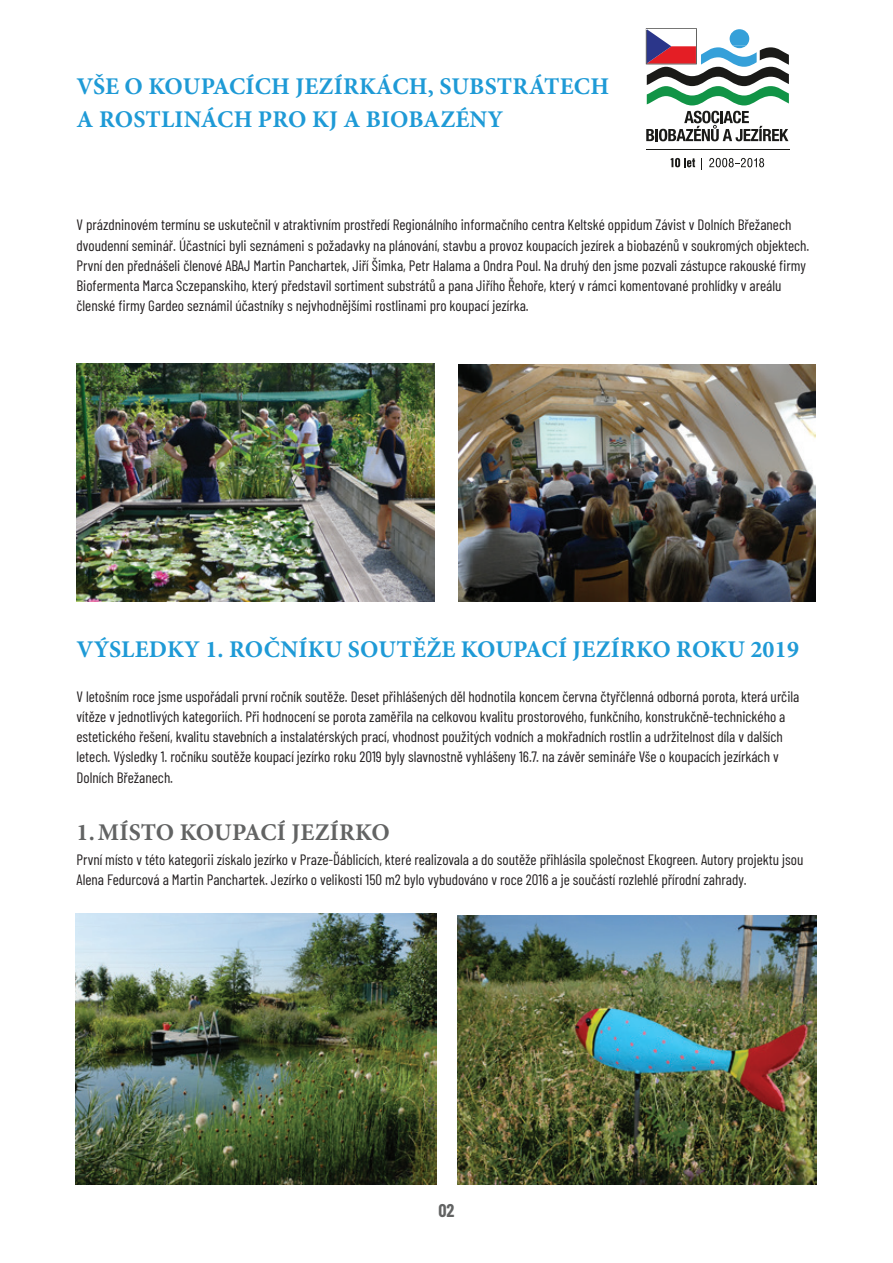
<style>
.page{position:relative;width:893px;height:1263px;background:#fff}
.page>*{position:absolute;margin:0;border:0;box-sizing:border-box;transform-origin:0 0}
.t1{font:700 24px/33px "Minion Pro";letter-spacing:.01em;color:#1e9ad6}
.t2{font:700 24px "Minion Pro";letter-spacing:.01em;color:#626363}
.t3{font:700 18px "Barlow Condensed";color:#626363}
.t4{font:15px/20.2px "Barlow Condensed";color:#231f20}
</style>
<div class="page">
<svg style="left:671px;top:158px;width:24px;height:9px"></svg>
<svg style="left:709px;top:158px;width:55px;height:9px"></svg>
<svg style="left:646px;top:28px;width:143px;height:77px"></svg>
<svg style="left:646px;top:111px;width:142px;height:30px"></svg>
<hr style="left:646px;top:149px;width:143px;height:1px;background:#1a1a18">
<img style="left:458px;top:364px;width:357px;height:237px">
<img style="left:76px;top:363px;width:359px;height:238px">
<img style="left:75px;top:914px;width:361px;height:270px">
<img style="left:457px;top:915px;width:359px;height:270px">
<h1 class="t1" style="left:77px;top:70px;width:534px">VŠE O KOUPACÍCH JEZÍRKÁCH, SUBSTRÁTECH<br>A ROSTLINÁCH PRO KJ A BIOBAZÉNY</h1>
<p class="t4" style="left:77px;top:214px;width:734px">V prázdninovém termínu se uskutečnil v atraktivním prostředí Regionálního informačního centra Keltské oppidum Závist v Dolních Břežanech dvoudenní seminář. Účastníci byli seznámeni s požadavky na plánování, stavbu a provoz koupacích jezírek a biobazénů v soukromých objektech.<br>První den přednášeli členové ABAJ Martin Panchartek, Jiří Šimka, Petr Halama a Ondra Poul. Na druhý den jsme pozvali zástupce rakouské firmy Biofermenta Marca Sczepanskiho, který představil sortiment substrátů a pana Jiřího Řehoře, který v rámci komentované prohlídky v areálu členské firmy Gardeo seznámil účastníky s nejvhodnějšími rostlinami pro koupací jezírka.</p>
<h1 class="t1" style="left:77px;top:632px;width:724px">VÝSLEDKY 1. ROČNÍKU SOUTĚŽE KOUPACÍ JEZÍRKO ROKU 2019</h1>
<p class="t4" style="left:77px;top:685px;width:724px">V letošním roce jsme uspořádali první ročník soutěže. Deset přihlášených děl hodnotila koncem června čtyřčlenná odborná porota, která určila vítěze v jednotlivých kategoriích. Při hodnocení se porota zaměřila na celkovou kvalitu prostorového, funkčního, konstrukčně-technického a estetického řešení, kvalitu stavebních a instalatérských prací, vhodnost použitých vodních a mokřadních rostlin a udržitelnost díla v dalších letech. Výsledky 1. ročníku soutěže koupací jezírko roku 2019 byly slavnostně vyhlášeny 16.7. na závěr semináře Vše o koupacích jezírkách v Dolních Břežanech.</p>
<h1 class="t2" style="left:77px;top:816px;width:315px">1.MÍSTO KOUPACÍ JEZÍRKO</h1>
<p class="t4" style="left:77px;top:848px;width:728px">První místo v této kategorii získalo jezírko v Praze-Ďáblicích, které realizovala a do soutěže přihlásila společnost Ekogreen. Autory projektu jsou<br>Alena Fedurcová a Martin Panchartek. Jezírko o velikosti 150 m2 bylo vybudováno v roce 2016 a je součástí rozlehlé přírodní zahrady.</p>
<p class="t3" style="left:438px;top:1198px;width:18px">02</p>
</div>
